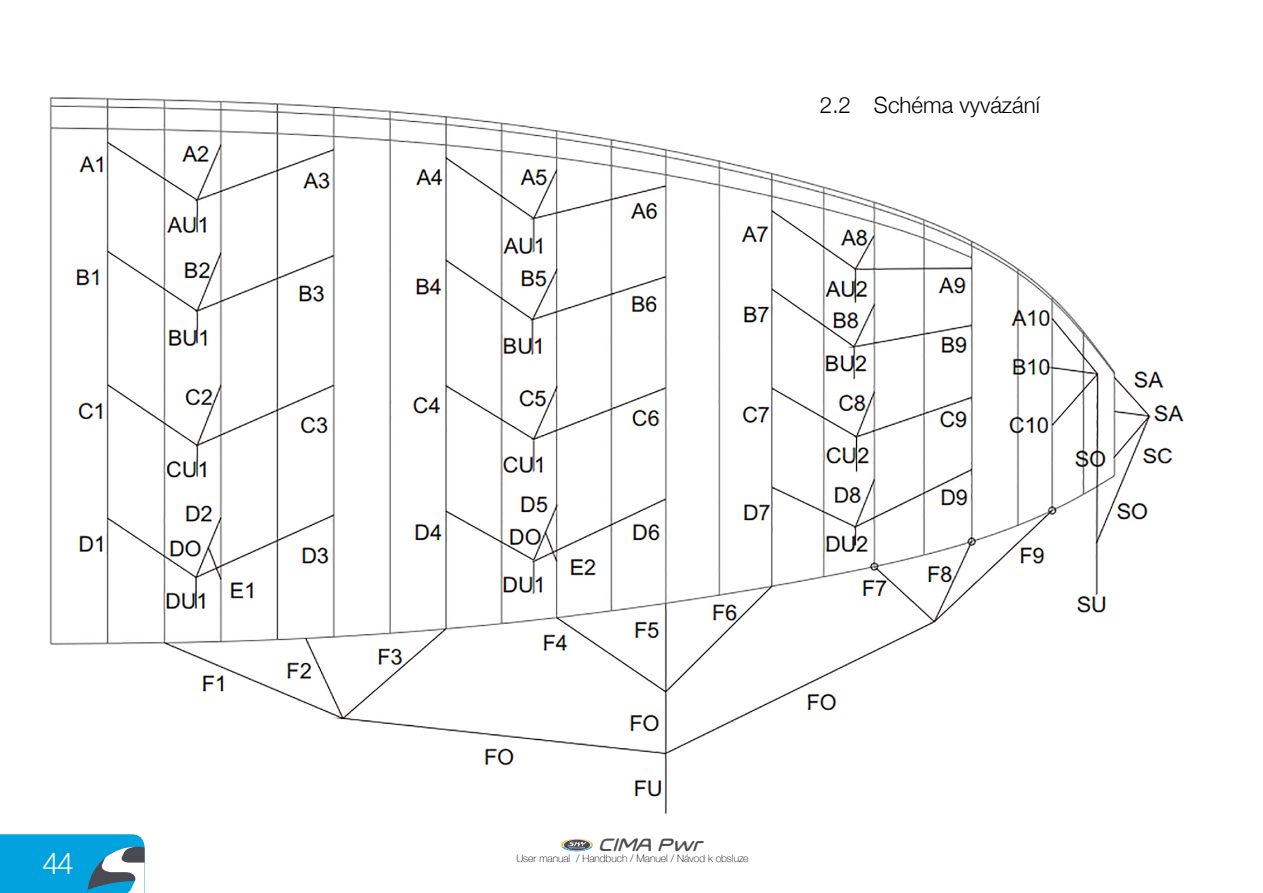
<style>
.page{position:relative;width:1263px;height:893px;background:#fff}
.page>*{position:absolute;margin:0;border:0;box-sizing:border-box;transform-origin:0 0}
.t1{font:300 30px "Helvetica Neue";color:#fff}
.t2{font:300 22.5px "Helvetica Neue";color:#000}
.t3{font:italic 17.7px "Axion RND";color:#4e4e50}
.t4{font:100 10.35px "Helvetica Neue";color:#000}
</style>
<div class="page">
<img style="left:49px;top:97px;width:1135px;height:718px">
<svg style="left:563px;top:839px;width:28px;height:12px"></svg>
<svg style="left:564px;top:840px;width:26px;height:10px"></svg>
<svg style="left:561px;top:839px;width:32px;height:10px"></svg>
<svg style="left:0;top:834px;width:145px;height:59px;background:#23a3d2"></svg>
<h1 class="t1" style="left:43px;top:839px;width:33px">44</h1>
<h2 class="t2" style="left:820px;top:86px;width:221px">2.2 Schéma vyvázání</h2>
<h3 class="t3" style="left:597px;top:831px;width:114px">CIMAPwr</h3>
<p class="t4" style="left:516px;top:850px;width:234px">User manual / Handbuch / Manuel / Návod k obsluze</p>
</div>
